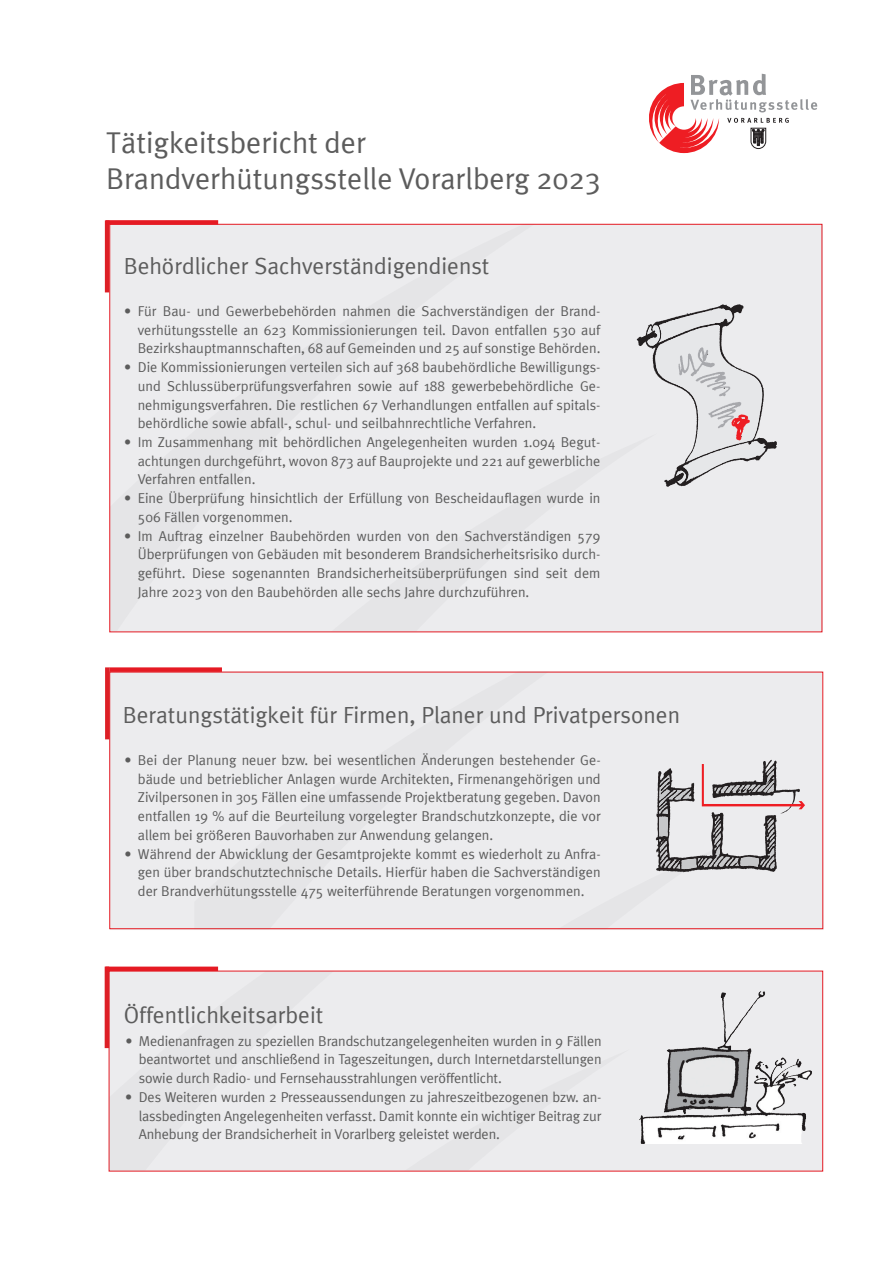
<style>
.page{position:relative;width:893px;height:1263px;background:#fff}
.page>*{position:absolute;margin:0;border:0;box-sizing:border-box;transform-origin:0 0}
.t1{font:30px/36px "Meta Plus";color:#5c5c5c}
.t2{font:23.25px "Meta Plus";color:#5c5c5c}
.t3{font:14.25px/18.8px "Meta Plus";color:#5c5c5c;text-align:justify}
</style>
<div class="page">
<svg style="left:109px;top:674px;width:715px;height:256px;background:#ebe2e5"></svg>
<div style="left:110px;top:225px;width:712px;height:407px;background:#ececee"></div>
<hr style="left:105px;top:220px;width:4px;height:72px;background:#dd1f26">
<div style="left:106px;top:220px;width:112px;height:5px;background:#e51a23"></div>
<svg style="left:649px;top:74px;width:168px;height:79px"></svg>
<div style="left:109px;top:667px;width:113px;height:5px;background:#e51a23"></div>
<div style="left:105px;top:667px;width:5px;height:72px;background:#dd1f26"></div>
<div style="left:109px;top:971px;width:713px;height:200px;background:#ececee"></div>
<hr style="left:105px;top:966px;width:4px;height:82px;background:#dd1f26">
<div style="left:106px;top:966px;width:112px;height:5px;background:#e51a23"></div>
<div style="left:194px;top:671px;width:630px;height:258px;background:#ececee"></div>
<img style="left:634px;top:987px;width:185px;height:156px">
<svg style="left:656px;top:759px;width:149px;height:114px;background:#c4bfc1"></svg>
<svg style="left:636px;top:304px;width:141px;height:183px"></svg>
<h1 class="t1" style="left:106px;top:124px;width:496px">Tätigkeitsbericht der<br>Brandverhütungsstelle Vorarlberg 2023</h1>
<h2 class="t2" style="left:124px;top:252px;width:367px">Behördlicher Sachverständigendienst</h2>
<p class="t3" style="left:138px;top:301px;width:464px;text-indent:-13px">• Für Bau- und Gewerbebehörden nahmen die Sachverständigen der Brand&shy;verhütungsstelle an 623 Kommissionierungen teil. Davon entfallen 530 auf Bezirkshauptmannschaften, 68 auf Gemeinden und 25 auf sonstige Behörden.</p>
<p class="t3" style="left:138px;top:358px;width:464px;text-indent:-13px">• Die Kommissionierungen verteilen sich auf 368 baubehördliche Bewilligungs&shy;und Schlussüberprüfungsverfahren sowie auf 188 gewerbebehördliche Ge&shy;nehmigungsverfahren. Die restlichen 67 Verhandlungen entfallen auf spitals&shy;behördliche sowie abfall-, schul- und seilbahnrechtliche Verfahren.</p>
<p class="t3" style="left:138px;top:432px;width:464px;text-indent:-14px">• Im Zusammenhang mit behördlichen Angelegenheiten wurden 1.094 Begut&shy;achtungen durchgeführt, wovon 873 auf Bauprojekte und 221 auf gewerbliche Verfahren entfallen.</p>
<p class="t3" style="left:138px;top:489px;width:464px;text-indent:-14px">• Eine Überprüfung hinsichtlich der Erfüllung von Bescheidauflagen wurde in<br>506 Fällen vorgenommen.</p>
<p class="t3" style="left:138px;top:526px;width:464px;text-indent:-13px">• Im Auftrag einzelner Baubehörden wurden von den Sachverständigen 579<br>Überprüfungen von Gebäuden mit besonderem Brandsicherheitsrisiko durch&shy;geführt. Diese sogenannten Brandsicherheitsüberprüfungen sind seit dem Jahre 2023 von den Baubehörden alle sechs Jahre durchzuführen.</p>
<h2 class="t2" style="left:123px;top:701px;width:559px">Beratungstätigkeit für Firmen, Planer und Privatpersonen</h2>
<p class="t3" style="left:138px;top:750px;width:464px;text-indent:-13px">• Bei der Planung neuer bzw. bei wesentlichen Änderungen bestehender Ge&shy;bäude und betrieblicher Anlagen wurde Architekten, Firmenangehörigen und Zivilpersonen in 305 Fällen eine umfassende Projektberatung gegeben. Davon entfallen 19 % auf die Beurteilung vorgelegter Brandschutzkonzepte, die vor allem bei größeren Bauvorhaben zur Anwendung gelangen.</p>
<p class="t3" style="left:138px;top:844px;width:464px;text-indent:-13px">• Während der Abwicklung der Gesamtprojekte kommt es wiederholt zu Anfra&shy;gen über brandschutztechnische Details. Hierfür haben die Sachverständigen der Brandverhütungsstelle 475 weiterführende Beratungen vorgenommen.</p>
<h2 class="t2" style="left:124px;top:1001px;width:201px">Öffentlichkeitsarbeit</h2>
<p class="t3" style="left:139px;top:1031px;width:464px;text-indent:-13px">• Medienanfragen zu speziellen Brandschutzangelegenheiten wurden in 9 Fällen beantwortet und anschließend in Tageszeitungen, durch Internetdarstellungen sowie durch Radio- und Fernsehausstrahlungen veröffentlicht.</p>
<p class="t3" style="left:139px;top:1087px;width:464px;text-indent:-13px">• Des Weiteren wurden 2 Presseaussendungen zu jahreszeitbezogenen bzw. an&shy;lassbedingten Angelegenheiten verfasst. Damit konnte ein wichtiger Beitrag zur Anhebung der Brandsicherheit in Vorarlberg geleistet werden.</p>
</div>
